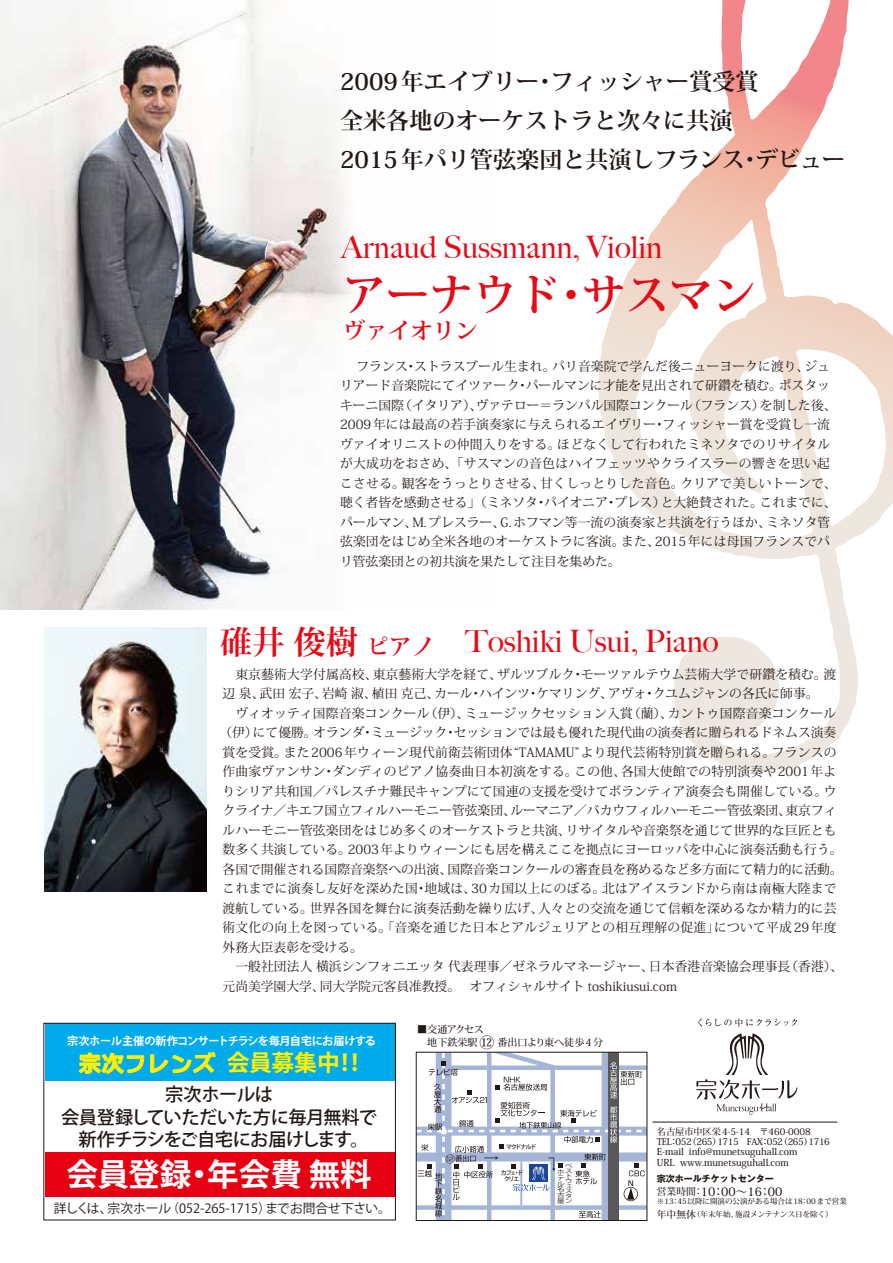
<style>
.page{position:relative;width:893px;height:1263px;background:#fff}
.page>*{position:absolute;margin:0;border:0;box-sizing:border-box;transform-origin:0 0}
.t1{font:700 43.5px "Koz Min Pro";color:#e60a16}
.t2{font:700 31.5px "Koz Go Pro";color:#fff}
.t3{font:500 30.9px "Big Caslon";color:#e60a16}
.t4{font:700 23.1px/39px "Koz Min Pro";color:#221815}
.t5{font:700 22.8px "Koz Go Pro";letter-spacing:-.01em;color:#fff100}
.t6{font:700 22.5px "Koz Min Pro";color:#e60a16}
.t7{font:500 18.3px/22.2px "Koz Go Pro";letter-spacing:-.03em;color:#221815;text-align:center}
.t8{font:12.75px/19.5px "Koz Min Pro";letter-spacing:.01em;color:#221815}
.t9{font:12.75px "Koz Go Pro";color:#221815}
.t10{font:500 11.7px "Koz Min Pro";color:#221815}
.t11{font:700 11.25px "Koz Go Pro";letter-spacing:-.03em;color:#fff}
.t12{font:500 10.05px/13px "Koz Min Pro";color:#221815}
.t13{font:500 9.45px/10.2px "Koz Min Pro";color:#221815}
.t14{font:500 9.15px/10.2px "Koz Min Pro";letter-spacing:-.05em;color:#221815}
.t15{font:700 9px "Gothic MB101 Pro";color:#221815}
.t16{font:500 7.5px/13.2px "Koz Min Pro";color:#221815}
.t17{font:500 6px/6px "Koz Go Pro";letter-spacing:-.19em;color:#221815;text-align:center}
.t18{font:6px/5.8px "Koz Go Pro";color:#221815;text-align:justify;scale:1.25 1}
.t19{font:5.7px/5.1px "Koz Go Pro";color:#221815;scale:1.33 1}
.s1{font-family:"Koz Min Pro";font-weight:700;font-size:32.4px}
.s2{font-family:"Koz Min Pro";font-weight:700;font-size:22.5px}
.s3{font-family:"Universal Line DSP E";font-weight:400}
.s4{font-size:15px}
.s5{font-size:5.7px}
.s6{font-size:9.75px}
</style>
<div class="page">
<img style="left:0;top:0;width:290px;height:610px">
<img style="left:290px;top:69px;width:62px;height:277px">
<svg style="left:598px;top:0;width:243px;height:757px"></svg>
<div style="left:45px;top:1023px;width:350px;height:57px;background:#00abeb"></div>
<div style="left:45px;top:1153px;width:350px;height:44px;background:#e60012"></div>
<svg style="left:79px;top:1052px;width:65px;height:22px"></svg>
<svg style="left:150px;top:1052px;width:66px;height:21px"></svg>
<svg style="left:418px;top:1054px;width:227px;height:165px"></svg>
<div style="left:416px;top:1052px;width:231px;height:169px;border:1px solid #221815"></div>
<div style="left:43px;top:1023px;width:353px;height:197px;border:1px solid #221815"></div>
<img style="left:44px;top:627px;width:163px;height:265px">
<hr style="left:652px;top:1122px;width:185px;height:1px;background:#221815">
<svg style="left:698px;top:1018px;width:99px;height:8px"></svg>
<svg style="left:696px;top:1033px;width:101px;height:82px"></svg>
<h3 class="t4" style="left:340px;top:61px;width:507px">2009年エイブリー・フィッシャー賞受賞<br>全米各地のオーケストラと次々に共演<br>2015年パリ管弦楽団と共演しフランス・デビュー</h3>
<h3 class="t3" style="left:341px;top:222px;width:323px">Arnaud Sussmann, Violin</h3>
<h1 class="t1" style="left:343px;top:263px;width:415px">アーナウド・サスマン</h1>
<h3 class="t6" style="left:343px;top:314px;width:136px">ヴァイオリン</h3>
<p class="t8" style="left:340px;top:356px;width:498px">　 フランス・ストラスブール生まれ。パリ音楽院で学んだ後ニューヨークに渡り、ジュリアード音楽院にてイツァーク・パールマンに才能を見出されて研鑽を積む。ポスタッキーニ国際（イタリア）、ヴァテロー＝ランパル国際コンクール（フランス）を制した後、2009年には最高の若手演奏家に与えられるエイヴリー・フィッシャー賞を受賞し一流ヴァイオリニストの仲間入りをする。ほどなくして行われたミネソタでのリサイタルが大成功をおさめ、「サスマンの音色はハイフェッツやクライスラーの響きを思い起こさせる。観客をうっとりさせる、甘くしっとりした音色。クリアで美しいトーンで、聴く者皆を感動させる」（ミネソタ・パイオニア・プレス）と大絶賛された。これまでに、パールマン、M.プレスラー、G.ホフマン等一流の演奏家と共演を行うほか、ミネソタ管弦楽団をはじめ全米各地のオーケストラに客演。また、2015年には母国フランスでパリ管弦楽団との初共演を果たして注目を集めた。</p>
<h3 class="t3" style="left:220px;top:616px;width:500px"><span class="s1">碓井 俊樹</span> <span class="s2">ピアノ</span> Toshiki Usui, Piano</h3>
<p class="t8" style="left:219px;top:664px;width:625px">　東京藝術大学付属高校、東京藝術大学を経て、ザルツブルク・モーツァルテウム芸術大学で研鑽を積む。渡辺 泉、武田 宏子、岩崎 淑、植田 克己、カール・ハインツ・ケマリング、アヴォ・クユムジャンの各氏に師事。<br>　ヴィオッティ国際音楽コンクール（伊）、ミュージックセッション入賞（蘭）、カントゥ国際音楽コンクール（伊）にて優勝。オランダ・ミュージック・セッションでは最も優れた現代曲の演奏者に贈られるドネムス演奏賞を受賞。また2006年ウィーン現代前衛芸術団体“TAMAMU”より現代芸術特別賞を贈られる。フランスの作曲家ヴァンサン・ダンディのピアノ協奏曲日本初演をする。この他、各国大使館での特別演奏や2001年よりシリア共和国／パレスチナ難民キャンプにて国連の支援を受けてボランティア演奏会も開催している。ウクライナ／キエフ国立フィルハーモニー管弦楽団、ルーマニア／バカウフィルハーモニー管弦楽団、東京フィルハーモニー管弦楽団をはじめ多くのオーケストラと共演、リサイタルや音楽祭を通じて世界的な巨匠とも数多く共演している。2003年よりウィーンにも居を構えここを拠点にヨーロッパを中心に演奏活動も行う。各国で開催される国際音楽祭への出演、国際音楽コンクールの審査員を務めるなど多方面にて精力的に活動。これまでに演奏し友好を深めた国・地域は、30カ国以上にのぼる。北はアイスランドから南は南極大陸まで渡航している。世界各国を舞台に演奏活動を繰り広げ、人々との交流を通じて信頼を深めるなか精力的に芸術文化の向上を図っている。「音楽を通じた日本とアルジェリアとの相互理解の促進」について平成29年度外務大臣表彰を受ける。<br>　一般社団法人 横浜シンフォニエッタ 代表理事／ゼネラルマネージャー、日本香港音楽協会理事長（香港）、元尚美学園大学、同大学院元客員准教授。　オフィシャルサイト toshikiusui.com</p>
<p class="t11" style="left:67px;top:1034px;width:310px">宗次ホール主催の新作コンサートチラシを毎月自宅にお届けする</p>
<h3 class="t5" style="left:79px;top:1048px;width:289px"><span class="s3">宗次フレンズ</span>会員募集中！！</h3>
<h3 class="t7" style="left:61px;top:1084px;width:318px">宗次ホールは<br>会員登録していただいた方に毎月無料で新作チラシをご自宅にお届けします。</h3>
<h2 class="t2" style="left:66px;top:1154px;width:307px">会員登録・年会費 無料</h2>
<p class="t9" style="left:54px;top:1200px;width:338px">詳しくは、宗次ホール（052-265-1715）までお問合せ下さい。</p>
<p class="t12" style="left:417px;top:1022px;width:187px">■交通アクセス<br>　地下鉄栄駅 <span class="s4">⑫</span> 番出口より東へ徒歩4分</p>
<p class="t17" style="left:506px;top:1144px;width:32px">マクドナルド</p>
<p class="t17" style="left:501px;top:1170px;width:24px">カフェ・ドクリエ</p>
<p class="t19" style="left:565px;top:1163px;width:7px">ベストウェスタ</p>
<p class="t18" style="left:557px;top:1198px;width:14px">屋<span class="s5">ン</span></p>
<p class="t18" style="left:557px;top:1169px;width:7px">ホテル名古</p>
<p class="t14" style="left:657px;top:1126px;width:175px">名古屋市中区栄4-5-14　〒460-0008<br>TEL：052（265）1715　FAX：052（265）1716</p>
<p class="t13" style="left:657px;top:1146px;width:142px">E-mail info@munetsuguhall.com<br>URL www.munetsuguhall.com</p>
<p class="t10" style="left:657px;top:1183px;width:127px"><span class="s6">営業時間：</span>10：00～16：00</p>
<p class="t16" style="left:657px;top:1194px;width:191px">※13：45以降に開演の公演がある場合は18：00まで営業<span class="s6">年中無休</span>（年末年始、施設メンテナンス日を除く）</p>
<p class="t15" style="left:657px;top:1171px;width:119px">宗次ホールチケットセンター</p>
</div>
